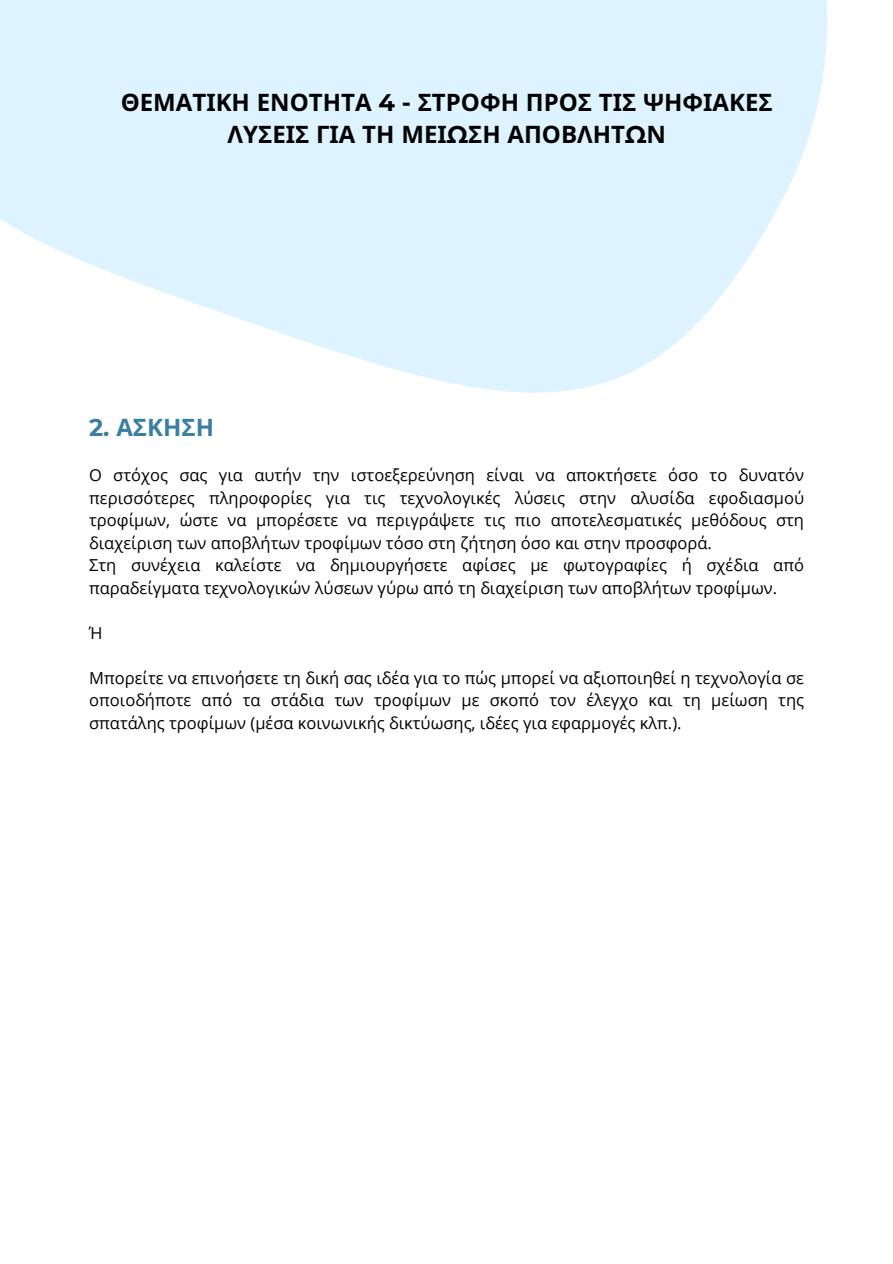
<style>
.page{position:relative;width:893px;height:1264px;background:#fff}
.page>*{position:absolute;margin:0;border:0;box-sizing:border-box;transform-origin:0 0}
.t1{font:700 24px/32.5px "Noto Sans";color:#000;text-align:center}
.t2{font:700 24px "Noto Sans";color:#3a7ea3}
.t3{font:16.5px/22.5px "Open Sans";color:#000;text-align:justify}
.s1{font-family:"Montserrat"}
</style>
<div class="page">
<svg style="left:0;top:0;width:828px;height:393px;fill:#ddf3ff"></svg>
<p class="t1" style="left:121px;top:85px;width:653px">ΘΕΜΑΤΙΚΗ ΕΝΟΤΗΤΑ <span class="s1">4 -</span> ΣΤΡΟΦΗ ΠΡΟΣ ΤΙΣ ΨΗΦΙΑΚΕΣ<br>ΛΥΣΕΙΣ ΓΙΑ ΤΗ ΜΕΙ<span class="s1">Ω</span>ΣΗ ΑΠΟΒΛΗΤ<span class="s1">Ω</span>Ν</p>
<p class="t2" style="left:89px;top:410px;width:126px"><span class="s1">2.</span> ΑΣΚΗΣΗ</p>
<p class="t3" style="left:89px;top:463px;width:716px">Ο στόχος σας για αυτήν την ιστοεξερεύνηση είναι να αποκτήσετε όσο το δυνατόν περισσότερες πληροφορίες για τις τεχνολογικές λύσεις στην αλυσίδα εφοδιασμού τροφίμων, ώστε να μπορέσετε να περιγράψετε τις πιο αποτελεσματικές μεθόδους στη διαχείριση των αποβλήτων τροφίμων τόσο στη ζήτηση όσο και στην προσφορά.</p>
<p class="t3" style="left:89px;top:553px;width:716px">Στη συνέχεια καλείστε να δημιουργήσετε αφίσες με φωτογραφίες ή σχέδια από παραδείγματα τεχνολογικών λύσεων γύρω από τη διαχείριση των αποβλήτων τροφίμων.</p>
<p class="t3" style="left:89px;top:621px;width:15px">Ή</p>
<p class="t3" style="left:89px;top:666px;width:716px">Μπορείτε να επινοήσετε τη δική σας ιδέα για το πώς μπορεί να αξιοποιηθεί η τεχνολογία σε οποιοδήποτε από τα στάδια των τροφίμων με σκοπό τον έλεγχο και τη μείωση της σπατάλης τροφίμων (μέσα κοινωνικής δικτύωσης, ιδέες για εφαρμογές κλπ.).</p>
</div>
